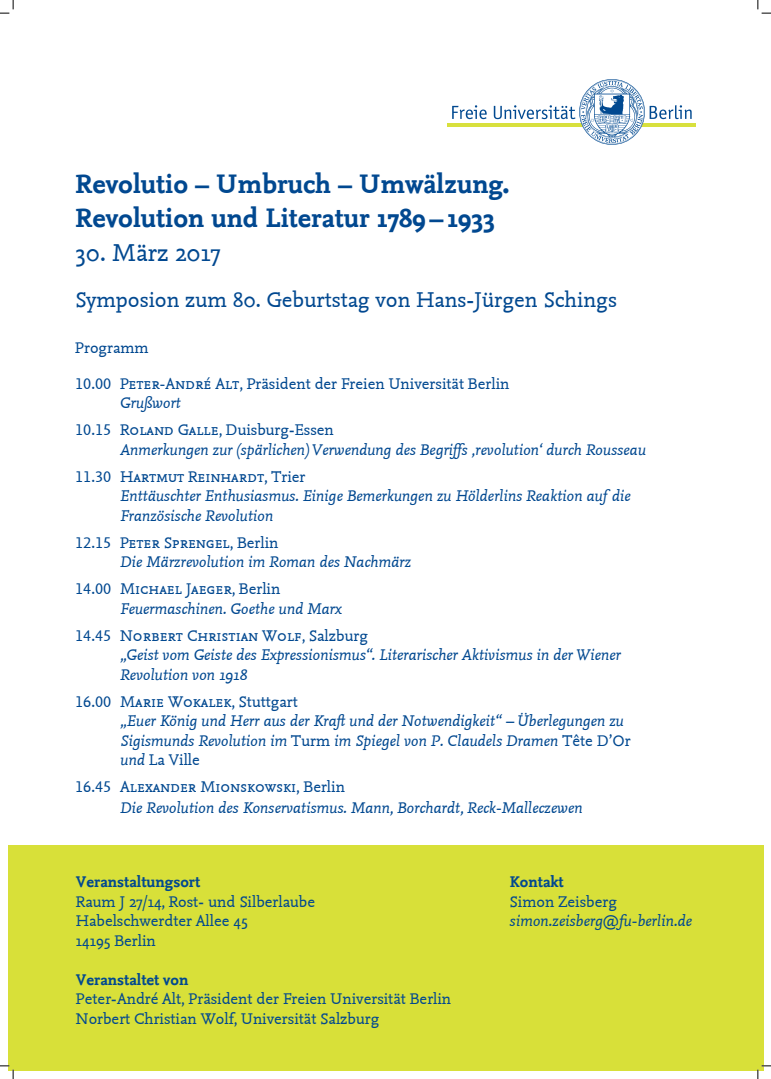
<style>
.page{position:relative;width:771px;height:1079px;background:#fff}
.page>*{position:absolute;margin:0;border:0;box-sizing:border-box;transform-origin:0 0}
.Unterzeile{font:700 28.12px "Nexus Mix";color:#014890}
.Unterzeile-2{font:25.62px "Nexus Mix";color:#014890}
.Unterzeile-3{font:22.5px "Nexus Mix";color:#014890}
.t1{font:italic 16.25px/19.5px "Nexus Mix";color:#014890}
.t2{font:16.25px "Nexus Mix";color:#014890}
.t3{font:16.25px "Nexus Mix Regular SC";color:#014890}
.t4{font:700 16.25px "Nexus Mix";color:#014890}
.s1{font-family:"Nexus Mix TF"}
.s2{font-family:"Nexus Mix Regular SC"}
.s3{font-family:"Nexus Mix"}
.s4{font-style:normal}
</style>
<div class="page">
<svg style="left:452px;top:105px;width:34px;height:14px"></svg>
<hr style="left:447px;top:123px;width:248px;height:3px;background:#d8e03d">
<svg style="left:493px;top:79px;width:198px;height:66px"></svg>
<div style="left:8px;top:845px;width:755px;height:226px;background:#d8e039"></div>
<svg style="left:0;top:0;width:14px;height:14px"></svg>
<svg style="left:0;top:1065px;width:14px;height:14px"></svg>
<svg style="left:757px;top:0;width:13px;height:14px"></svg>
<svg style="left:757px;top:1065px;width:13px;height:14px"></svg>
<p class="Unterzeile" style="left:75px;top:168px;width:435px">Revolutio – Umbruch – Umwälzung.</p>
<p class="Unterzeile" style="left:75px;top:202px;width:421px">Revolution und Literatur 1789–1933</p>
<p class="Unterzeile-2" style="left:75px;top:238px;width:147px">30. März 2017</p>
<p class="Unterzeile-3" style="left:75px;top:286px;width:543px">Symposion zum 80. Geburtstag von Hans-Jürgen Schings</p>
<p class="t2" style="left:75px;top:338px;width:75px">Programm</p>
<p class="t2" style="left:75px;top:374px;width:435px"><span class="s1">10.00</span> <span class="s2">Peter-André Alt</span>, Präsident der Freien Universität Berlin</p>
<p class="t1" style="left:120px;top:393px;width:62px">Grußwort</p>
<p class="t2" style="left:75px;top:420px;width:260px"><span class="s1">10.15</span> <span class="s2">Roland Galle</span>, Duisburg-Essen</p>
<p class="t1" style="left:120px;top:440px;width:527px">Anmerkungen zur (spärlichen) Verwendung des Begriffs ‚revolution‘ durch Rousseau</p>
<p class="t3" style="left:75px;top:467px;width:232px"><span class="s1">11.30</span> Hartmut Reinhardt<span class="s3">, Trier</span></p>
<p class="t1" style="left:120px;top:486px;width:511px">Enttäuschter Enthusiasmus. Einige Bemerkungen zu Hölderlins Reaktion auf die<br>Französische Revolution</p>
<p class="t3" style="left:75px;top:533px;width:205px"><span class="s1">12.15</span> Peter Sprengel<span class="s3">, Berlin</span></p>
<p class="t1" style="left:120px;top:552px;width:292px">Die Märzrevolution im Roman des Nachmärz</p>
<p class="t3" style="left:75px;top:579px;width:207px"><span class="s1">14.00</span> Michael Jaeger<span class="s3">, Berlin</span></p>
<p class="t1" style="left:120px;top:599px;width:223px">Feuermaschinen. Goethe und Marx</p>
<p class="t3" style="left:75px;top:626px;width:294px"><span class="s1">14.45</span> Norbert Christian Wolf<span class="s3">, Salzburg</span></p>
<p class="t1" style="left:120px;top:645px;width:502px">„Geist vom Geiste des Expressionismus“. Literarischer Aktivismus in der Wiener<br>Revolution von 1918</p>
<p class="t3" style="left:75px;top:692px;width:224px"><span class="s1">16.00</span> Marie Wokalek<span class="s3">, Stuttgart</span></p>
<p class="t1" style="left:120px;top:711px;width:511px">„Euer König und Herr aus der Kraft und der Notwendigkeit“ – Überlegungen zu<br>Sigismunds Revolution im <span class="s4">Turm</span> im Spiegel von P. Claudels Dramen <span class="s4">Tête D’Or </span>und <span class="s4">La Ville</span></p>
<p class="t3" style="left:75px;top:777px;width:271px"><span class="s1">16.45</span> Alexander Mionskowski<span class="s3">, Berlin</span></p>
<p class="t1" style="left:120px;top:798px;width:463px">Die Revolution des Konservatismus. Mann, Borchardt, Reck-Malleczewen</p>
<p class="t4" style="left:76px;top:872px;width:126px">Veranstaltungsort</p>
<p class="t2" style="left:76px;top:892px;width:240px">Raum J 27/14, Rost- und Silberlaube</p>
<p class="t2" style="left:76px;top:911px;width:173px">Habelschwerdter Allee 45</p>
<p class="t2" style="left:76px;top:931px;width:81px">14195 Berlin</p>
<p class="t4" style="left:76px;top:970px;width:114px">Veranstaltet von</p>
<p class="t2" style="left:76px;top:989px;width:377px">Peter-André Alt, Präsident der Freien Universität Berlin</p>
<p class="t2" style="left:76px;top:1009px;width:305px">Norbert Christian Wolf, Universität Salzburg</p>
<p class="t4" style="left:509px;top:872px;width:56px">Kontakt</p>
<p class="t2" style="left:509px;top:892px;width:109px">Simon Zeisberg</p>
<p class="t1" style="left:509px;top:911px;width:183px">simon.zeisberg@fu-berlin.de</p>
</div>
